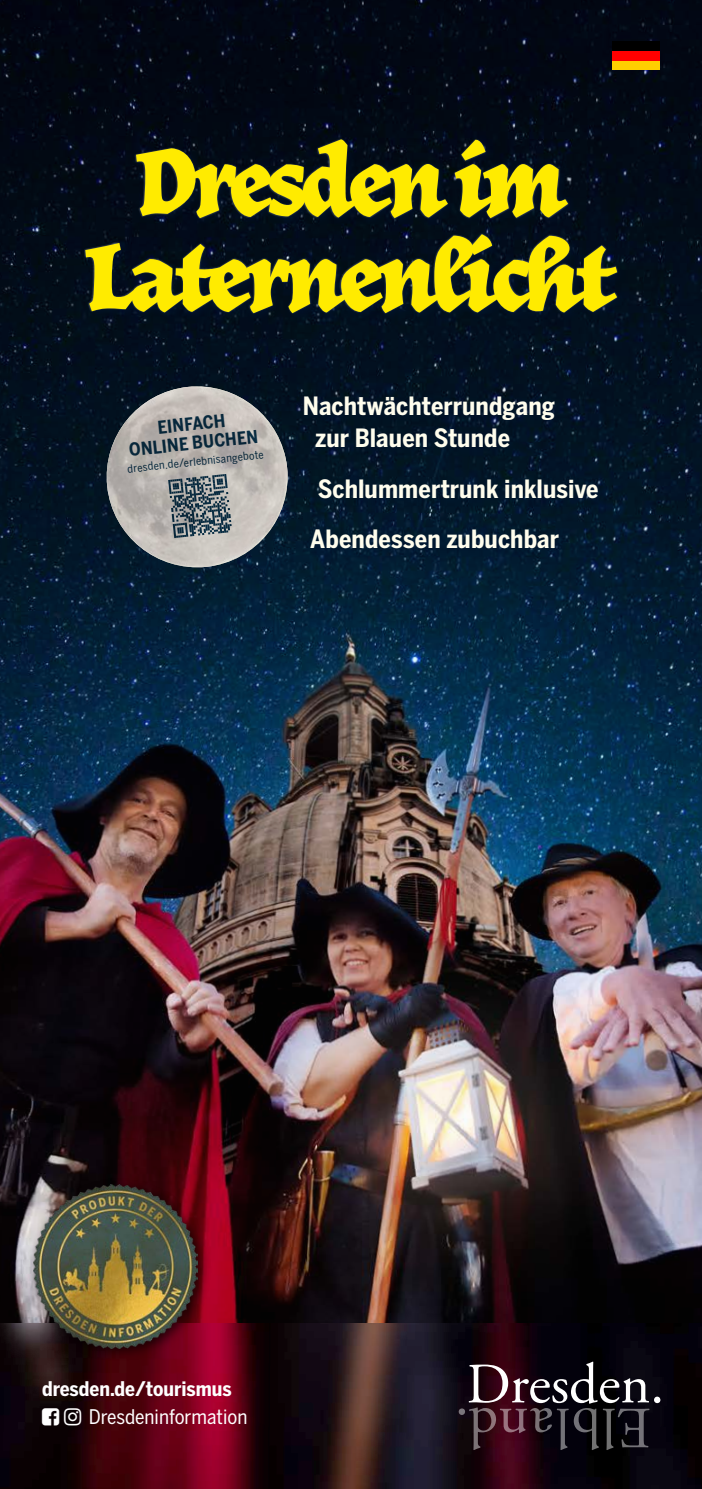
<style>
.page{position:relative;width:702px;height:1489px;background:#fff}
.page>*{position:absolute;margin:0;border:0;box-sizing:border-box;transform-origin:0 0}
.t1{font:92.5px/95px "Herb";color:#ffeb00;text-align:center}
.t2{font:700 25px/32.5px "Benton Sans Cond";letter-spacing:.005em;color:#fffded}
.t3{font:700 20px "Benton Sans Cond";color:#fff}
.t4{font:20px "Benton Sans Cond";color:#fff}
.t5{font:700 17.75px/19.2px "Benton Sans Cond";color:#0b3958;text-align:center}
.t6{font:11px "Benton Sans Cond";color:#0b3958}
</style>
<div class="page">
<img style="left:0;top:0;width:702px;height:1323px">
<svg style="left:0;top:1323px;width:702px;height:165px;background:#2c0a14"></svg>
<div style="left:612px;top:41px;width:47px;height:29px;background:#000"></div>
<div style="left:612px;top:51px;width:47px;height:19px;background:#f00"></div>
<div style="left:612px;top:61px;width:47px;height:9px;background:#ffcf00"></div>
<div style="left:80px;top:135px;width:546px;height:188px;background:#020e1c"></div>
<div style="left:84px;top:138px;width:534px;height:176px;background:#fff;opacity:.3"></div>
<div style="left:27px;top:1177px;width:184px;height:184px;background:#000;opacity:.65"></div>
<img style="left:33px;top:1183px;width:164px;height:164px">
<svg style="left:468px;top:1361px;width:192px;height:88px;background:#352730"></svg>
<div style="left:458px;top:1408px;width:7px;height:6px;background:#7b767c;border-radius:50%"></div>
<div style="left:300px;top:391px;width:308px;height:166px;background:#001532;opacity:.65"></div>
<svg style="left:102px;top:382px;width:190px;height:190px;background:#818587"></svg>
<svg style="left:42px;top:1407px;width:39px;height:18px"></svg>
<h1 class="t1" style="left:88px;top:137px;width:528px">Dresden im<br>Laternenlicht</h1>
<p class="t5" style="left:126px;top:421px;width:131px;rotate:-6deg">EINFACH<br>ONLINE BUCHEN</p>
<p class="t6" style="left:127px;top:462px;width:138px;rotate:-6deg">dresden.de/erlebnisangebote</p>
<p class="t2" style="left:315px;top:389px;width:241px;text-indent:-12px">Nachtwächterrundgang zur Blauen Stunde</p>
<p class="t2" style="left:310px;top:463px;width:290px;line-height:50px;text-indent:8px">Schlummertrunk inklusive<br>Abendessen zubuchbar</p>
<p class="t3" style="left:42px;top:1377px;width:191px">dresden.de/tourismus</p>
<p class="t4" style="left:89px;top:1404px;width:160px">Dresdeninformation</p>
</div>
